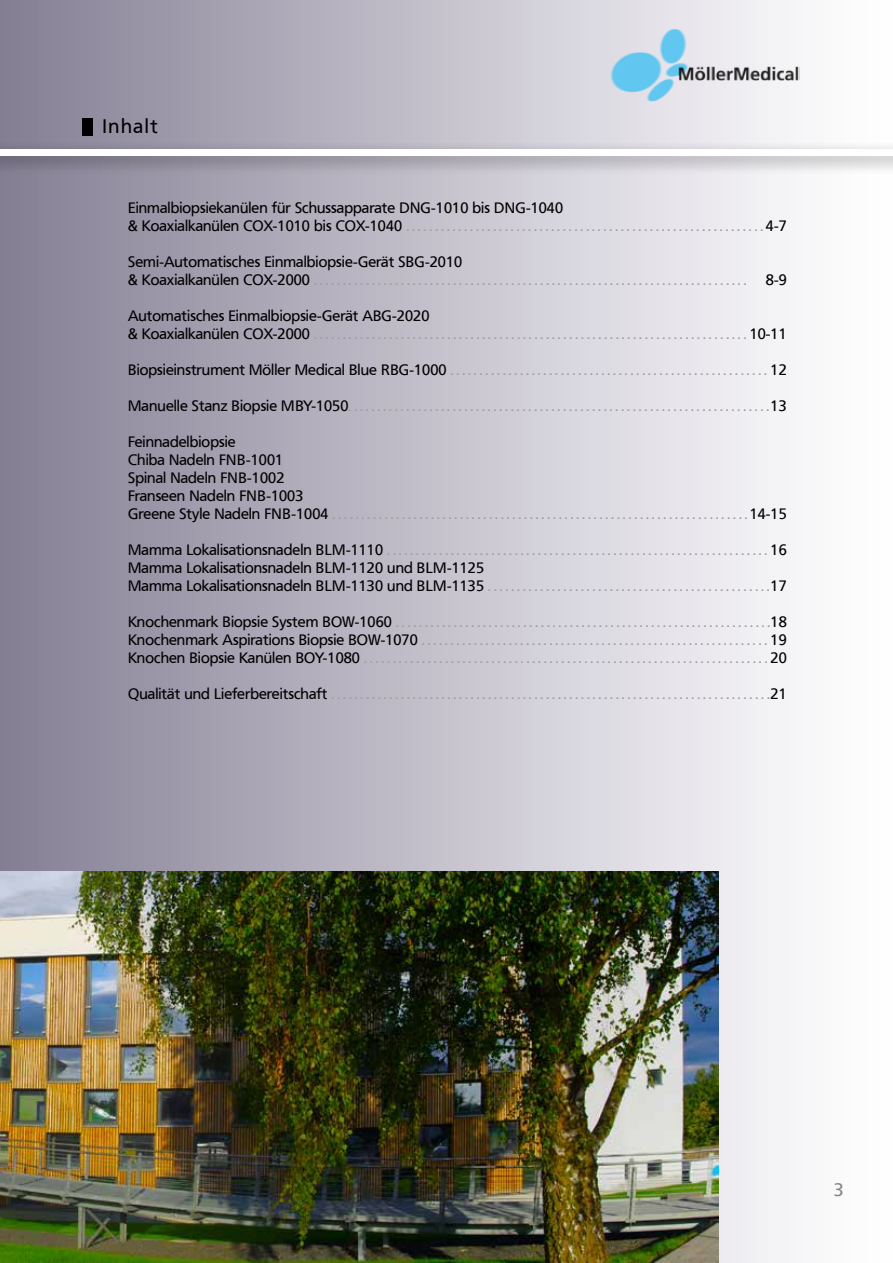
<style>
.page{position:relative;width:893px;height:1263px;background:#fff}
.page>*{position:absolute;margin:0;border:0;box-sizing:border-box;transform-origin:0 0}
.t1{font:19.5px "Frutiger VR";letter-spacing:.08em;color:#000}
.t2{font:18px "Frutiger VR";color:#888583}
.t3{font:15px/18px "Frutiger VR";color:#9d9d9c}
.t4{font:15px/18px "Frutiger VR";color:#000}
.s1{color:#9d9d9c}
.s2{color:#000}
</style>
<div class="page">
<div style="left:0;top:0;width:893px;height:1263px;background:linear-gradient(to right,#868094,#fff)"></div>
<div style="left:0;top:141px;width:893px;height:35px;background:#000;opacity:.4"></div>
<div style="left:0;top:149px;width:893px;height:6px;background:#fff"></div>
<div style="left:82px;top:118px;width:11px;height:17px;background:#000"></div>
<img style="left:608px;top:28px;width:191px;height:74px">
<img style="left:0;top:872px;width:719px;height:391px">
<h1 class="t1" style="left:102px;top:115px;width:57px">Inhalt</h1>
<p class="t4" style="left:128px;top:199px;width:660px">Einmalbiopsiekanülen für Schussapparate DNG-1010 bis DNG-1040<br>&amp; Koaxialkanülen COX-1010 bis COX-1040 <span class="s1">..............................................................</span>4-7</p>
<p class="t3" style="left:128px;top:253px;width:620px"><span class="s2">Semi-Automatisches Einmalbiopsie-Gerät SBG-2010<br>&amp; Koaxialkanülen COX-2000</span> ...........................................................................</p>
<p class="t3" style="left:128px;top:307px;width:660px"><span class="s2">Automatisches Einmalbiopsie-Gerät ABG-2020<br>&amp; Koaxialkanülen COX-2000</span> ...........................................................................<span class="s2">10-11</span></p>
<p class="t3" style="left:128px;top:361px;width:660px"><span class="s2">Biopsieinstrument Möller Medical Blue RBG-1000</span> .......................................................<span class="s2">12</span></p>
<p class="t3" style="left:128px;top:397px;width:660px"><span class="s2">Manuelle Stanz Biopsie MBY-1050</span>.........................................................................<span class="s2">13</span></p>
<p class="t4" style="left:128px;top:433px;width:660px">Feinnadelbiopsie<br>Chiba Nadeln FNB-1001<br>Spinal Nadeln FNB-1002<br>Franseen Nadeln FNB-1003<br>Greene Style Nadeln FNB-1004 <span class="s1">........................................................................</span>14-15</p>
<p class="t4" style="left:128px;top:541px;width:660px">Mamma Lokalisationsnadeln BLM-1110 <span class="s1">..................................................................</span>16<br>Mamma Lokalisationsnadeln BLM-1120 und BLM-1125<br>Mamma Lokalisationsnadeln BLM-1130 und BLM-1135 <span class="s1">.................................................</span>17</p>
<p class="t3" style="left:128px;top:613px;width:660px;text-align:justify"><span class="s2">Knochenmark Biopsie System BOW-1060</span> .................................................................<span class="s2">18<br>Knochenmark Aspirations Biopsie BOW-1070</span> ............................................................<span class="s2">19<br>Knochen Biopsie Kanülen BOY-1080</span> ......................................................................<span class="s2">20</span></p>
<p class="t3" style="left:128px;top:685px;width:660px"><span class="s2">Qualität und Lieferbereitschaft</span> ............................................................................<span class="s2">21</span></p>
<p class="t4" style="left:766px;top:271px;width:22px">8-9</p>
<p class="t2" style="left:834px;top:1179px;width:11px">3</p>
</div>
